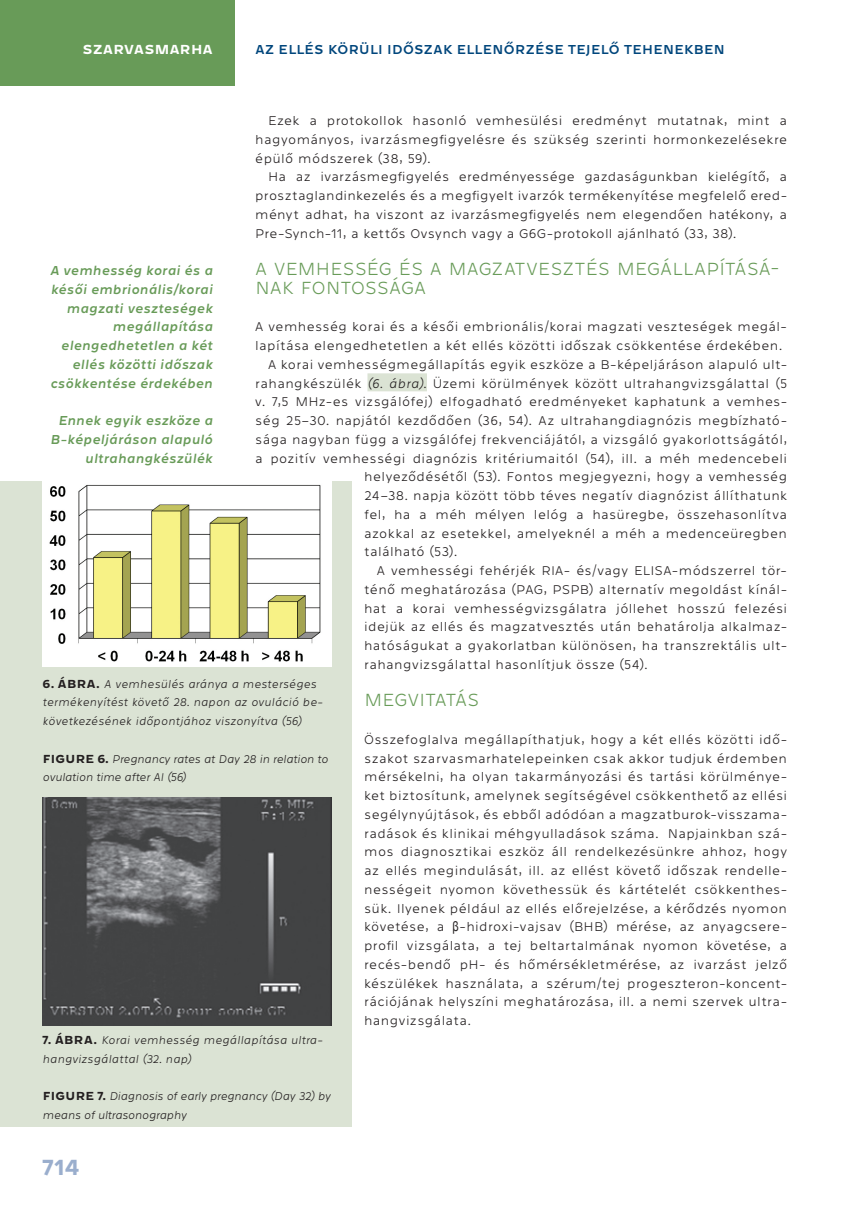
<style>
.page{position:relative;width:851px;height:1212px;background:#fff}
.page>*{position:absolute;margin:0;border:0;box-sizing:border-box;transform-origin:0 0}
.t1{font:700 22.5px "Westeinde Caption";color:#9aaecd}
.t2{font:100 18.75px/18.8px "Westeinde Caption";letter-spacing:.025em;color:#689b58}
.t3{font:100 13.5px/18.8px "Westeinde Caption";letter-spacing:.025em;color:#231f20;text-align:justify}
.t4{font:italic 13.5px/18.8px "Westeinde Caption";letter-spacing:.015em;color:#689b58;text-align:right}
.t5{font:13.5px "Westeinde Caption";letter-spacing:.03em;color:#00467c}
.t6{font:700 13.5px "Westeinde Caption";letter-spacing:.025em;color:#fff}
.t7{font:italic 100 12px/18.8px "Westeinde Caption";letter-spacing:.005em;color:#231f20}
.t8{font:italic 100 12px/18.8px "Westeinde Caption";letter-spacing:-.015em;color:#231f20}
.s1{font-style:italic}
.s2{font-family:"Arial Narrow";font-weight:400}
.s3{font-weight:700;font-style:normal}
</style>
<div class="page">
<div style="left:0;top:0;width:234px;height:85px;background:#689b58"></div>
<div style="left:367px;top:373px;width:60px;height:18px;background:#dbe3d4"></div>
<div style="left:0;top:481px;width:351px;height:646px;background:#dbe3d4"></div>
<img style="left:43px;top:481px;width:289px;height:185px">
<img style="left:43px;top:798px;width:289px;height:227px">
<p class="t6" style="left:83px;top:38px;width:131px">SZARVASMARHA</p>
<p class="t5" style="left:255px;top:39px;width:471px">AZ ELLÉS KÖRÜLI IDŐSZAK ELLENŐRZÉSE TEJELŐ TEHENEKBEN</p>
<p class="t3" style="left:255px;top:110px;width:533px;text-indent:13px">Ezek a protokollok hasonló vemhesülési eredményt mutatnak, mint a hagyományos, ivarzásmegfigyelésre és szükség szerinti hormonkezelésekre épülő módszerek (38, 59).</p>
<p class="t3" style="left:255px;top:167px;width:533px;text-indent:13px">Ha az ivarzásmegfigyelés eredményessége gazdaságunkban kielégítő, a prosztaglandinkezelés és a megfigyelt ivarzók termékenyítése megfelelő ered&shy;ményt adhat, ha viszont az ivarzásmegfigyelés nem elegendően hatékony, a Pre-Synch-11, a kettős Ovsynch vagy a G6G-protokoll ajánlható (33, 38).</p>
<h2 class="t2" style="left:255px;top:258px;width:525px">A VEMHESSÉG ÉS A MAGZATVESZTÉS MEGÁLLAPÍTÁSÁ-<br>NAK FONTOSSÁGA</h2>
<p class="t3" style="left:255px;top:317px;width:533px">A vemhesség korai és a késői embrionális/korai magzati veszteségek megál-</p>
<p class="t3" style="left:255px;top:335px;width:528px">lapítása elengedhetetlen a két ellés közötti időszak csökkentése érdekében.</p>
<p class="t3" style="left:268px;top:354px;width:520px">A korai vemhességmegállapítás egyik eszköze a B-képeljáráson alapuló ult-</p>
<p class="t3" style="left:255px;top:373px;width:533px">rahangkészülék <span class="s1">(6. ábra).</span> Üzemi körülmények között ultrahangvizsgálattal (5</p>
<p class="t3" style="left:255px;top:392px;width:533px">v. 7,5 MHz-es vizsgálófej) elfogadható eredményeket kaphatunk a vemhes-</p>
<p class="t3" style="left:255px;top:410px;width:533px">ség 25–30. napjától kezdődően (36, 54). Az ultrahangdiagnózis megbízható-</p>
<p class="t3" style="left:255px;top:429px;width:533px">sága nagyban függ a vizsgálófej frekvenciájától, a vizsgáló gyakorlottságától,</p>
<p class="t3" style="left:255px;top:448px;width:533px">a pozitív vemhességi diagnózis kritériumaitól (54), ill. a méh medencebeli</p>
<p class="t3" style="left:364px;top:467px;width:424px">helyeződésétől (53). Fontos megjegyezni, hogy a vemhesség</p>
<p class="t3" style="left:364px;top:485px;width:424px">24–38. napja között több téves negatív diagnózist állíthatunk</p>
<p class="t3" style="left:364px;top:504px;width:424px">fel, ha a méh mélyen lelóg a hasüregbe, összehasonlítva</p>
<p class="t3" style="left:364px;top:523px;width:424px">azokkal az esetekkel, amelyeknél a méh a medenceüregben</p>
<p class="t3" style="left:364px;top:542px;width:95px">található (53).</p>
<p class="t3" style="left:377px;top:560px;width:411px">A vemhességi fehérjék RIA- és/vagy ELISA-módszerrel tör-</p>
<p class="t3" style="left:364px;top:579px;width:424px">ténő meghatározása (PAG, PSPB) alternatív megoldást kínál-</p>
<p class="t3" style="left:364px;top:598px;width:424px">hat a korai vemhességvizsgálatra jóllehet hosszú felezési</p>
<p class="t3" style="left:364px;top:617px;width:424px">idejük az ellés és magzatvesztés után behatárolja alkalmaz-</p>
<p class="t3" style="left:364px;top:635px;width:424px">hatóságukat a gyakorlatban különösen, ha transzrektális ult-</p>
<p class="t3" style="left:364px;top:654px;width:285px">rahangvizsgálattal hasonlítjuk össze (54).</p>
<h2 class="t2" style="left:364px;top:690px;width:116px">MEGVITATÁS</h2>
<p class="t3" style="left:364px;top:729px;width:424px">Összefoglalva megállapíthatjuk, hogy a két ellés közötti idő&shy;szakot szarvasmarhatelepeinken csak akkor tudjuk érdemben mérsékelni, ha olyan takarmányozási és tartási körülménye&shy;ket biztosítunk, amelynek segítségével csökkenthető az ellési segélynyújtások, és ebből adódóan a magzatburok-visszama&shy;radások és klinikai méhgyulladások száma. Napjainkban szá&shy;mos diagnosztikai eszköz áll rendelkezésünkre ahhoz, hogy az ellés megindulását, ill. az ellést követő időszak rendelle&shy;nességeit nyomon követhessük és kártételét csökkenthes&shy;sük. Ilyenek például az ellés előrejelzése, a kérődzés nyomon követése, a <span class="s2">β</span>-hidroxi-vajsav (BHB) mérése, az anyagcsere&shy;profil vizsgálata, a tej beltartalmának nyomon követése, a recés-bendő pH- és hőmérsékletmérése, az ivarzást jelző készülékek használata, a szérum/tej progeszteron-koncent&shy;rációjának helyszíni meghatározása, ill. a nemi szervek ultra&shy;hangvizsgálata.</p>
<p class="t4" style="left:50px;top:260px;width:164px">A vemhesség korai és a késői embrionális/korai magzati veszteségek megállapítása elengedhetetlen a két ellés közötti időszak csökkentése érdekében</p>
<p class="t4" style="left:50px;top:410px;width:164px">Ennek egyik eszköze a<br>B-képeljáráson alapuló ultrahangkészülék</p>
<p class="t7" style="left:43px;top:673px;width:282px"><span class="s3">6. ÁBRA.</span> A vemhesülés aránya a mesterséges termékenyítést követő 28. napon az ovuláció be&shy;következésének időpontjához viszonyítva (56)</p>
<p class="t8" style="left:43px;top:748px;width:287px"><span class="s3">FIGURE 6.</span> Pregnancy rates at Day 28 in relation to ovulation time after AI (56)</p>
<p class="t7" style="left:43px;top:1029px;width:282px"><span class="s3">7. ÁBRA.</span> Korai vemhesség megállapítása ultra&shy;hangvizsgálattal (32. nap)</p>
<p class="t8" style="left:43px;top:1086px;width:289px"><span class="s3">FIGURE 7.</span> Diagnosis of early pregnancy (Day 32) by means of ultrasonography</p>
<h1 class="t1" style="left:43px;top:1149px;width:39px">714</h1>
</div>
